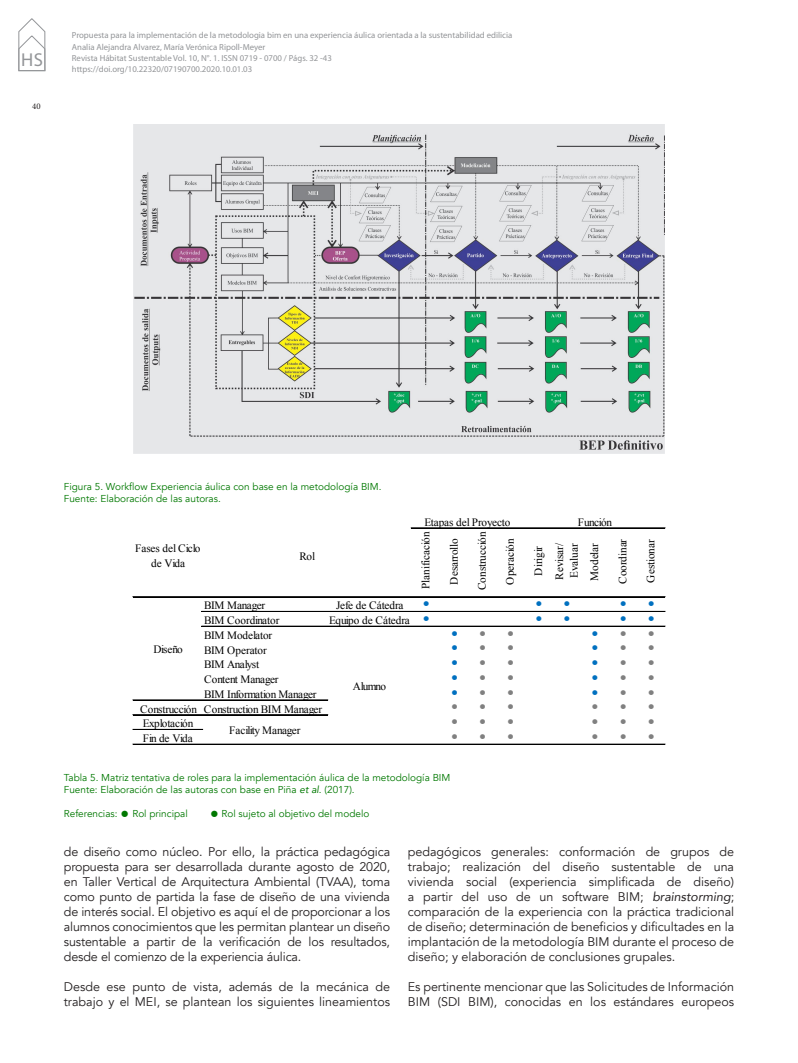
<style>
.page{position:relative;width:798px;height:1063px;background:#fff}
.page>*{position:absolute;margin:0;border:0;box-sizing:border-box;transform-origin:0 0}
.t1{font:18.75px "Myriad Pro";color:#939598}
._07_CUERPO_TEXTO{font:12.5px/15px "Avenir";color:#231f20;text-align:justify}
.t2{font:11.25px/21px "Times New Roman";letter-spacing:-.005em;color:#000;text-align:center}
.t3{font:11.25px "Times New Roman";color:#808080}
.t4{font:11.25px "Times New Roman";color:#0070c0}
.t5{font:11.25px "Times New Roman";letter-spacing:-.04em;color:#000}
.t6{font:11.25px "Times New Roman";letter-spacing:-.035em;color:#000}
._09_PIE_DE_FOTOS{font:10px "Avenir";color:#007800}
.t7{font:8.75px/11.2px "Myriad Pro";color:#939598}
.t8{font:8.75px "Minion Pro";color:#231f20}
.s1{font-style:italic}
</style>
<div class="page">
<svg style="left:19px;top:18px;width:26px;height:53px"></svg>
<img style="left:133px;top:124px;width:531px;height:329px">
<hr style="left:411px;top:528px;width:253px;height:1px;background:#000">
<hr style="left:133px;top:596px;width:531px;height:1px;background:#000">
<hr style="left:133px;top:597px;width:531px;height:1px;background:#000">
<hr style="left:202px;top:611px;width:462px;height:1px;background:#000">
<hr style="left:202px;top:626px;width:462px;height:1px;background:#000">
<hr style="left:133px;top:700px;width:194px;height:1px;background:#000">
<hr style="left:133px;top:714px;width:194px;height:1px;background:#000">
<hr style="left:133px;top:715px;width:194px;height:1px;background:#000">
<hr style="left:133px;top:729px;width:69px;height:1px;background:#000">
<hr style="left:133px;top:744px;width:531px;height:1px;background:#000">
<h1 class="t1" style="left:21px;top:48px;width:24px">HS</h1>
<p class="t8" style="left:32px;top:101px;width:10px">40</p>
<p class="t7" style="left:72px;top:30px;width:442px">Propuesta para la implementación de la metodologia bim en una experiencia áulica orientada a la sustentabilidad edilicia Analia Alejandra Alvarez, María Verónica Ripoll-Meyer<br>Revista Hábitat Sustentable Vol. 10, N°. 1. ISSN 0719 - 0700 / Págs. 32 -43 https://doi.org/10.22320/07190700.2020.10.01.03</p>
<p class="_09_PIE_DE_FOTOS" style="left:64px;top:481px;width:319px">Figura 5. Workflow Experiencia áulica con base en la metodología BIM.</p>
<p class="_09_PIE_DE_FOTOS" style="left:64px;top:493px;width:158px">Fuente: Elaboración de las autoras.</p>
<p class="t2" style="left:135px;top:541px;width:67px;line-height:14.8px">Fases del Ciclo de Vida</p>
<p class="t2" style="left:299px;top:546px;width:17px">Rol</p>
<p class="t2" style="left:424px;top:511px;width:87px">Etapas del Proyecto</p>
<p class="t6" style="left:577px;top:514px;width:36px">Función</p>
<p class="t2" style="left:415px;top:589px;width:59px;rotate:-90deg">Planificación</p>
<p class="t2" style="left:443px;top:585px;width:48px;rotate:-90deg">Desarrollo</p>
<p class="t2" style="left:471px;top:590px;width:60px;rotate:-90deg">Construcción</p>
<p class="t2" style="left:499px;top:585px;width:48px;rotate:-90deg">Operación</p>
<p class="t2" style="left:527px;top:580px;width:38px;rotate:-90deg">Dirigir<br>Revisar/</p>
<p class="t2" style="left:563px;top:581px;width:39px;line-height:20.4px;text-align:left;rotate:-90deg">Evaluar<br>Modelar</p>
<p class="t2" style="left:611px;top:584px;width:47px;rotate:-90deg">Coordinar</p>
<p class="t2" style="left:639px;top:583px;width:45px;rotate:-90deg">Gestionar</p>
<p class="t2" style="left:204px;top:595px;width:63px">BIM Manager</p>
<p class="t2" style="left:336px;top:595px;width:69px">Jefe de Cátedra</p>
<p class="t4" style="left:418px;top:607px;width:8px;rotate:-90deg">●</p>
<p class="t4" style="left:530px;top:607px;width:8px;rotate:-90deg">●</p>
<p class="t4" style="left:558px;top:607px;width:8px;rotate:-90deg">●</p>
<p class="t4" style="left:614px;top:607px;width:8px;rotate:-90deg">●</p>
<p class="t4" style="left:643px;top:607px;width:8px;rotate:-90deg">●</p>
<p class="t2" style="left:204px;top:610px;width:77px">BIM Coordinator</p>
<p class="t2" style="left:329px;top:610px;width:82px">Equipo de Cátedra</p>
<p class="t4" style="left:418px;top:622px;width:8px;rotate:-90deg">●</p>
<p class="t4" style="left:530px;top:622px;width:8px;rotate:-90deg">●</p>
<p class="t4" style="left:558px;top:622px;width:8px;rotate:-90deg">●</p>
<p class="t4" style="left:614px;top:622px;width:8px;rotate:-90deg">●</p>
<p class="t4" style="left:643px;top:622px;width:8px;rotate:-90deg">●</p>
<p class="t2" style="left:204px;top:624px;width:70px">BIM Modelator</p>
<p class="t4" style="left:446px;top:637px;width:8px;rotate:-90deg">●</p>
<p class="t3" style="left:474px;top:637px;width:8px;rotate:-90deg">●</p>
<p class="t3" style="left:502px;top:637px;width:8px;rotate:-90deg">●</p>
<p class="t4" style="left:586px;top:637px;width:8px;rotate:-90deg">●</p>
<p class="t3" style="left:614px;top:637px;width:8px;rotate:-90deg">●</p>
<p class="t3" style="left:643px;top:637px;width:8px;rotate:-90deg">●</p>
<p class="t2" style="left:204px;top:639px;width:64px">BIM Operator</p>
<p class="t4" style="left:446px;top:651px;width:8px;rotate:-90deg">●</p>
<p class="t3" style="left:474px;top:651px;width:8px;rotate:-90deg">●</p>
<p class="t3" style="left:502px;top:651px;width:8px;rotate:-90deg">●</p>
<p class="t4" style="left:586px;top:651px;width:8px;rotate:-90deg">●</p>
<p class="t3" style="left:614px;top:651px;width:8px;rotate:-90deg">●</p>
<p class="t3" style="left:643px;top:651px;width:8px;rotate:-90deg">●</p>
<p class="t5" style="left:204px;top:657px;width:57px">BIM Analyst</p>
<p class="t4" style="left:446px;top:666px;width:8px;rotate:-90deg">●</p>
<p class="t3" style="left:474px;top:666px;width:8px;rotate:-90deg">●</p>
<p class="t3" style="left:502px;top:666px;width:8px;rotate:-90deg">●</p>
<p class="t4" style="left:586px;top:666px;width:8px;rotate:-90deg">●</p>
<p class="t3" style="left:614px;top:666px;width:8px;rotate:-90deg">●</p>
<p class="t3" style="left:643px;top:666px;width:8px;rotate:-90deg">●</p>
<p class="t2" style="left:204px;top:669px;width:76px">Content Manager</p>
<p class="t4" style="left:446px;top:681px;width:8px;rotate:-90deg">●</p>
<p class="t3" style="left:474px;top:681px;width:8px;rotate:-90deg">●</p>
<p class="t3" style="left:502px;top:681px;width:8px;rotate:-90deg">●</p>
<p class="t4" style="left:586px;top:681px;width:8px;rotate:-90deg">●</p>
<p class="t3" style="left:614px;top:681px;width:8px;rotate:-90deg">●</p>
<p class="t3" style="left:643px;top:681px;width:8px;rotate:-90deg">●</p>
<p class="t2" style="left:204px;top:683px;width:114px">BIM Information Manager</p>
<p class="t4" style="left:446px;top:696px;width:8px;rotate:-90deg">●</p>
<p class="t3" style="left:474px;top:696px;width:8px;rotate:-90deg">●</p>
<p class="t3" style="left:502px;top:696px;width:8px;rotate:-90deg">●</p>
<p class="t4" style="left:586px;top:696px;width:8px;rotate:-90deg">●</p>
<p class="t3" style="left:614px;top:696px;width:8px;rotate:-90deg">●</p>
<p class="t3" style="left:643px;top:696px;width:8px;rotate:-90deg">●</p>
<p class="t2" style="left:140px;top:698px;width:184px">Construcción Construction BIM Manager</p>
<p class="t3" style="left:446px;top:710px;width:8px;rotate:-90deg">●</p>
<p class="t3" style="left:474px;top:710px;width:8px;rotate:-90deg">●</p>
<p class="t3" style="left:502px;top:710px;width:8px;rotate:-90deg">●</p>
<p class="t3" style="left:586px;top:710px;width:8px;rotate:-90deg">●</p>
<p class="t3" style="left:614px;top:710px;width:8px;rotate:-90deg">●</p>
<p class="t3" style="left:643px;top:710px;width:8px;rotate:-90deg">●</p>
<p class="t2" style="left:143px;top:713px;width:52px">Explotación</p>
<p class="t3" style="left:446px;top:725px;width:8px;rotate:-90deg">●</p>
<p class="t3" style="left:474px;top:725px;width:8px;rotate:-90deg">●</p>
<p class="t3" style="left:502px;top:725px;width:8px;rotate:-90deg">●</p>
<p class="t3" style="left:586px;top:725px;width:8px;rotate:-90deg">●</p>
<p class="t3" style="left:614px;top:725px;width:8px;rotate:-90deg">●</p>
<p class="t3" style="left:643px;top:725px;width:8px;rotate:-90deg">●</p>
<p class="t2" style="left:143px;top:728px;width:51px">Fin de Vida</p>
<p class="t3" style="left:446px;top:740px;width:8px;rotate:-90deg">●</p>
<p class="t3" style="left:474px;top:740px;width:8px;rotate:-90deg">●</p>
<p class="t3" style="left:502px;top:740px;width:8px;rotate:-90deg">●</p>
<p class="t3" style="left:586px;top:740px;width:8px;rotate:-90deg">●</p>
<p class="t3" style="left:614px;top:740px;width:8px;rotate:-90deg">●</p>
<p class="t3" style="left:643px;top:740px;width:8px;rotate:-90deg">●</p>
<p class="t2" style="left:153px;top:638px;width:31px">Diseño</p>
<p class="t2" style="left:353px;top:676px;width:34px">Alumno</p>
<p class="t2" style="left:229px;top:720px;width:73px">Facility Manager</p>
<p class="_09_PIE_DE_FOTOS" style="left:64px;top:772px;width:388px">Tabla 5. Matriz tentativa de roles para la implementación áulica de la metodología BIM</p>
<p class="_09_PIE_DE_FOTOS" style="left:64px;top:784px;width:292px">Fuente: Elaboración de las autoras con base en Piña <span class="s1">et al</span>. (2017).</p>
<p class="_09_PIE_DE_FOTOS" style="left:64px;top:808px;width:125px">Referencias: ● Rol principal</p>
<p class="_09_PIE_DE_FOTOS" style="left:210px;top:808px;width:161px">● Rol sujeto al objetivo del modelo</p>
<p class="_07_CUERPO_TEXTO" style="left:64px;top:845px;width:328px">de diseño como núcleo. Por ello, la práctica pedagógica propuesta para ser desarrollada durante agosto de 2020, en Taller Vertical de Arquitectura Ambiental (TVAA), toma como punto de partida la fase de diseño de una vivienda de interés social. El objetivo es aquí el de proporcionar a los alumnos conocimientos que les permitan plantear un diseño sustentable a partir de la verificación de los resultados, desde el comienzo de la experiencia áulica.</p>
<p class="_07_CUERPO_TEXTO" style="left:64px;top:980px;width:328px">Desde ese punto de vista, además de la mecánica de trabajo y el MEI, se plantean los siguientes lineamientos</p>
<p class="_07_CUERPO_TEXTO" style="left:407px;top:845px;width:327px">pedagógicos generales: conformación de grupos de trabajo; realización del diseño sustentable de una vivienda social (experiencia simplificada de diseño) a partir del uso de un software BIM; <span class="s1">brainstorming</span>; comparación de la experiencia con la práctica tradicional de diseño; determinación de beneficios y dificultades en la implantación de la metodología BIM durante el proceso de diseño; y elaboración de conclusiones grupales.</p>
<p class="_07_CUERPO_TEXTO" style="left:407px;top:980px;width:327px">Es pertinente mencionar que las Solicitudes de Información<br>BIM (SDI BIM), conocidas en los estándares europeos</p>
</div>
